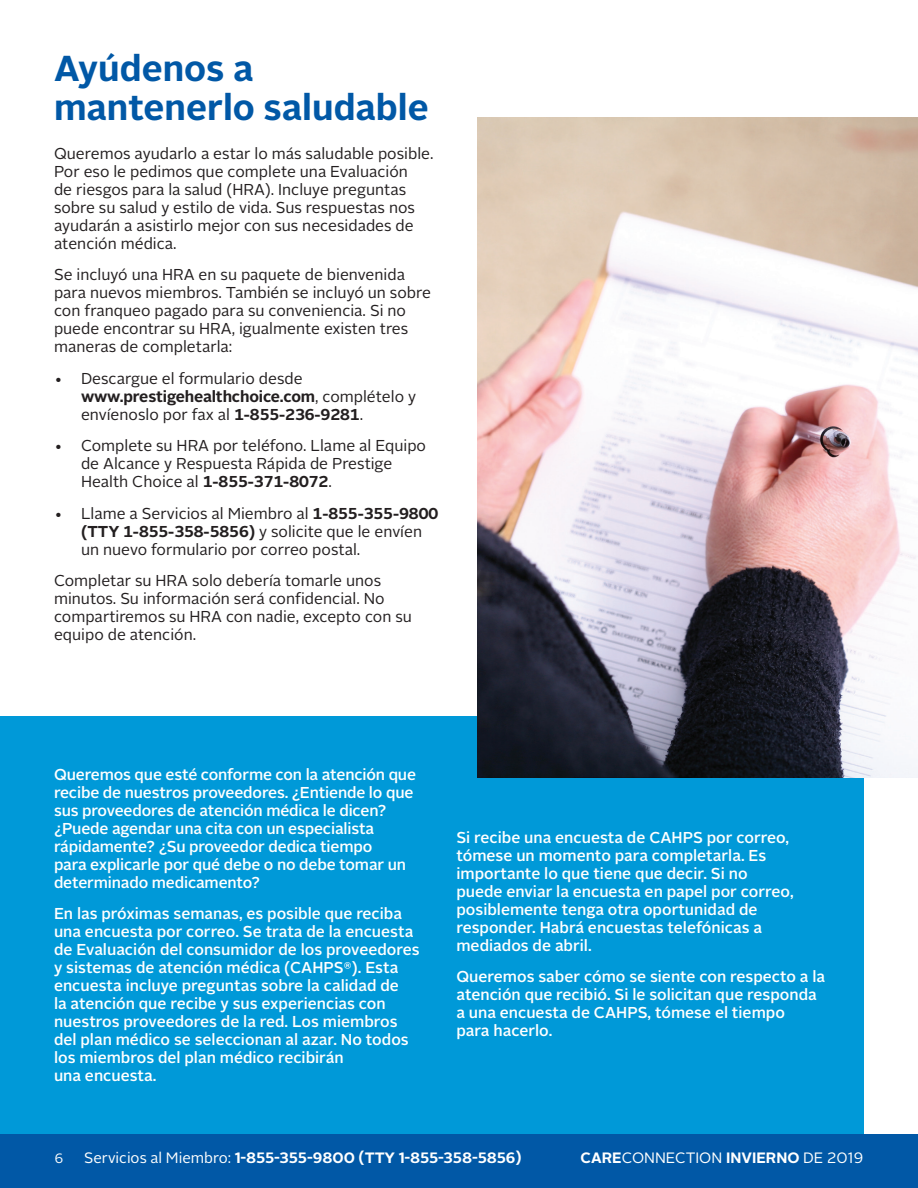
<style>
.page{position:relative;width:918px;height:1188px;background:#fff}
.page>*{position:absolute;margin:0;border:0;box-sizing:border-box;transform-origin:0 0}
.t1{font:700 36px/39px "Alright Sans";color:#0158a6}
.Body{font:500 15.75px/18px "Alright Sans";color:#fff}
.Body-2{font:15.75px/18px "Alright Sans";color:#231f20}
.t2{font:700 15px "Alright Sans";letter-spacing:-.005em;color:#fff}
.t3{font:15px "Alright Sans";color:#fff}
.t4{font:13.5px "Alright Sans";color:#fff}
.s1{font-weight:700}
.s2{font-weight:400}
</style>
<div class="page">
<div style="left:0;top:1134px;width:918px;height:54px;background:#0158a6"></div>
<div style="left:0;top:716px;width:864px;height:418px;background:#0099d8"></div>
<img style="left:477px;top:118px;width:441px;height:660px">
<p class="t1" style="left:54px;top:49px;width:376px">Ayúdenos a mantenerlo saludable</p>
<p class="Body-2" style="left:54px;top:144px;width:381px">Queremos ayudarlo a estar lo más saludable posible.<br>Por eso le pedimos que complete una Evaluación<br>de riesgos para la salud (HRA). Incluye preguntas sobre su salud y estilo de vida. Sus respuestas nos ayudarán a asistirlo mejor con sus necesidades de atención médica.</p>
<p class="Body-2" style="left:54px;top:266px;width:378px">Se incluyó una HRA en su paquete de bienvenida para nuevos miembros. También se incluyó un sobre con franqueo pagado para su conveniencia. Si no puede encontrar su HRA, igualmente existen tres maneras de completarla:</p>
<p class="Body-2" style="left:81px;top:369px;width:337px;text-indent:-27px">• Descargue el formulario desde <span class="s1">www.prestigehealthchoice.com</span>, complételo y envíenoslo por fax al <span class="s1">1-855-236-9281</span>.</p>
<p class="Body-2" style="left:81px;top:437px;width:347px;text-indent:-27px">• Complete su HRA por teléfono. Llame al Equipo de Alcance y Respuesta Rápida de Prestige<br>Health Choice al <span class="s1">1-855-371-8072</span>.</p>
<p class="Body-2" style="left:81px;top:504px;width:359px;text-indent:-27px">• Llame a Servicios al Miembro al <span class="s1">1-855-355-9800 (TTY 1-855-358-5856)</span> y solicite que le envíen un nuevo formulario por correo postal.</p>
<p class="Body-2" style="left:54px;top:572px;width:359px">Completar su HRA solo debería tomarle unos minutos. Su información será confidencial. No compartiremos su HRA con nadie, excepto con su equipo de atención.</p>
<p class="Body" style="left:54px;top:765px;width:364px">Queremos que esté conforme con la atención que recibe de nuestros proveedores. ¿Entiende lo que sus proveedores de atención médica le dicen? ¿Puede agendar una cita con un especialista rápidamente? ¿Su proveedor dedica tiempo<br>para explicarle por qué debe o no debe tomar un determinado medicamento?</p>
<p class="Body" style="left:54px;top:905px;width:367px">En las próximas semanas, es posible que reciba una encuesta por correo. Se trata de la encuesta de Evaluación del consumidor de los proveedores y sistemas de atención médica (CAHPS<sup>®</sup>). Esta encuesta incluye preguntas sobre la calidad de<br>la atención que recibe y sus experiencias con nuestros proveedores de la red. Los miembros del plan médico se seleccionan al azar. No todos los miembros del plan médico recibirán<br>una encuesta.</p>
<p class="Body" style="left:456px;top:828px;width:339px">Si recibe una encuesta de CAHPS por correo, tómese un momento para completarla. Es importante lo que tiene que decir. Si no puede enviar la encuesta en papel por correo, posiblemente tenga otra oportunidad de responder. Habrá encuestas telefónicas a mediados de abril.</p>
<p class="Body" style="left:456px;top:968px;width:370px">Queremos saber cómo se siente con respecto a la atención que recibió. Si le solicitan que responda a una encuesta de CAHPS, tómese el tiempo<br>para hacerlo.</p>
<p class="t4" style="left:55px;top:1150px;width:10px">6</p>
<p class="t2" style="left:84px;top:1148px;width:439px"><span class="s2">Servicios al Miembro:</span> 1-855-355-9800 (TTY 1-855-358-5856)</p>
<p class="t3" style="left:581px;top:1148px;width:284px"><span class="s1">CARE</span>CONNECTION <span class="s1">INVIERNO</span> DE 2019</p>
</div>
